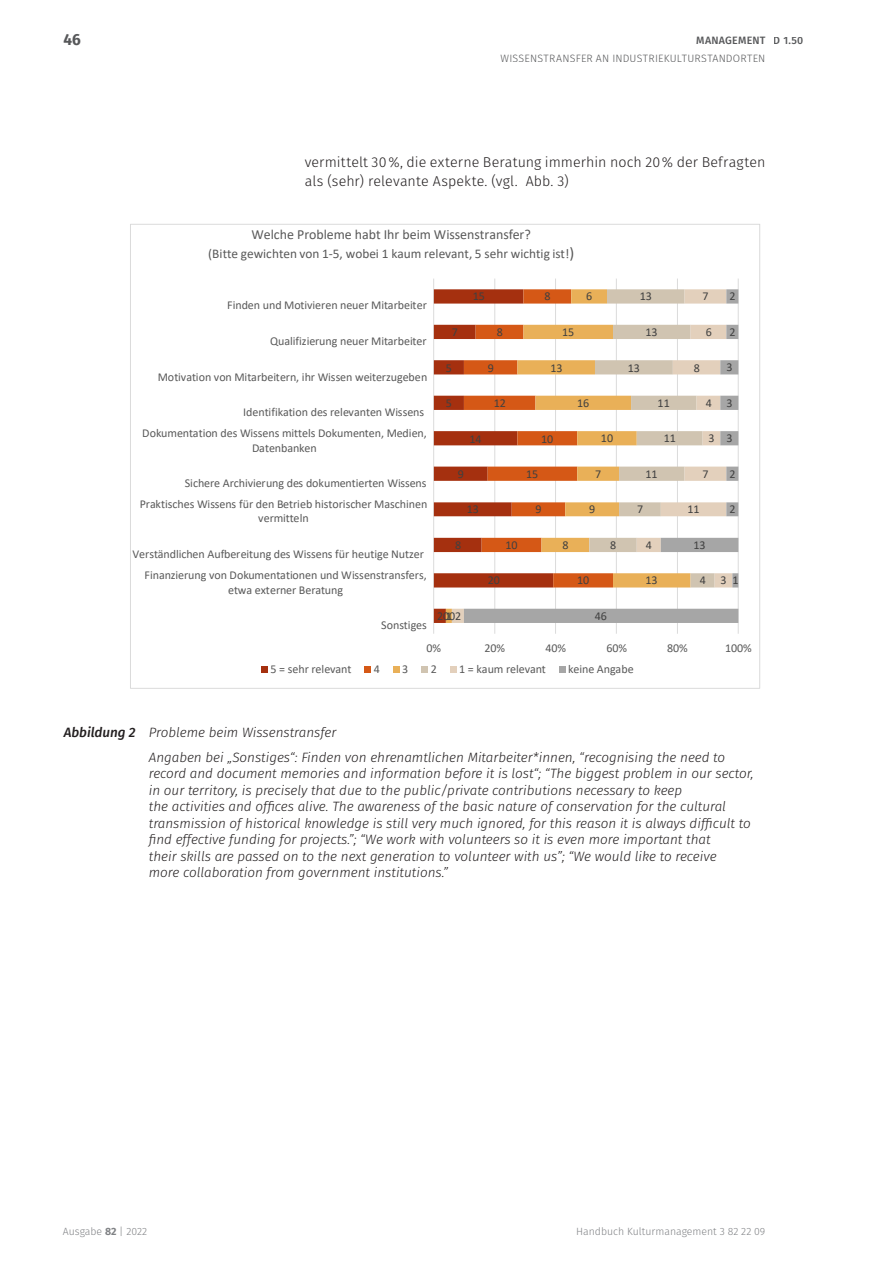
<style>
.page{position:relative;width:893px;height:1263px;background:#fff}
.page>*{position:absolute;margin:0;border:0;box-sizing:border-box;transform-origin:0 0}
.t1{font:700 15.6px "Fira Sans";color:#57585a}
.Fließtext{font:300 14.25px/18.6px "Fira Sans";letter-spacing:.005em;color:#231f20}
.t2{font:13.95px "Calibri";color:#595959}
.Bildunterschrift_kur{font:italic 300 13.5px/16.5px "Fira Sans";color:#231f20}
.t3{font:13.35px "Calibri";color:#595959}
.t4{font:12px/14.5px "Calibri";color:#595959;text-align:center}
.t5{font:12px "Calibri";letter-spacing:-.005em;color:#404040}
.t6{font:300 10.65px "Fira Sans";letter-spacing:.02em;color:#57585a}
.t7{font:500 10.65px "Fira Sans";letter-spacing:.02em;color:#57585a}
.t8{font:300 10.5px "Fira Sans";color:#808285}
.s1{font-size:15.9px}
.s2{font-weight:500}
.s3{font-weight:700}
</style>
<div class="page">
<svg style="left:130px;top:224px;width:630px;height:465px"></svg>
<p class="t1" style="left:64px;top:28px;width:19px">46</p>
<p class="t7" style="left:696px;top:33px;width:71px">MANAGEMENT</p>
<p class="t6" style="left:500px;top:50px;width:266px">WISSENSTRANSFER AN INDUSTRIEKULTURSTANDORTEN</p>
<p class="t7" style="left:774px;top:33px;width:31px">D 1.50</p>
<p class="Fließtext" style="left:305px;top:153px;width:462px">vermittelt 30%, die externe Beratung immerhin noch 20% der Befragten als (sehr) relevante Aspekte. (vgl. Abb. 3)</p>
<p class="t2" style="left:252px;top:225px;width:281px">Welche Probleme habt Ihr beim Wissenstransfer?</p>
<p class="t3" style="left:208px;top:244px;width:367px">(Bitte gewichten von 1-5, wobei 1 kaum relevant, 5 sehr wichtig ist!<span class="s1">)</span></p>
<p class="t4" style="left:227px;top:298px;width:201px">Finden und Motivieren neuer Mitarbeiter</p>
<p class="t5" style="left:473px;top:288px;width:14px">15</p>
<p class="t5" style="left:544px;top:288px;width:8px">8</p>
<p class="t5" style="left:586px;top:288px;width:8px">6</p>
<p class="t5" style="left:640px;top:288px;width:14px">13</p>
<p class="t5" style="left:703px;top:288px;width:8px">7</p>
<p class="t5" style="left:729px;top:288px;width:8px">2</p>
<p class="t4" style="left:270px;top:334px;width:158px">Qualifizierung neuer Mitarbeiter</p>
<p class="t5" style="left:452px;top:324px;width:8px">7</p>
<p class="t5" style="left:497px;top:324px;width:8px">8</p>
<p class="t5" style="left:562px;top:324px;width:14px">15</p>
<p class="t5" style="left:646px;top:324px;width:14px">13</p>
<p class="t5" style="left:706px;top:324px;width:8px">6</p>
<p class="t5" style="left:729px;top:324px;width:8px">2</p>
<p class="t4" style="left:158px;top:369px;width:271px">Motivation von Mitarbeitern, ihr Wissen weiterzugeben</p>
<p class="t5" style="left:446px;top:359px;width:8px">5</p>
<p class="t5" style="left:488px;top:359px;width:8px">9</p>
<p class="t5" style="left:550px;top:359px;width:14px">13</p>
<p class="t5" style="left:628px;top:359px;width:14px">13</p>
<p class="t5" style="left:694px;top:359px;width:8px">8</p>
<p class="t5" style="left:727px;top:359px;width:8px">3</p>
<p class="t4" style="left:243px;top:405px;width:182px">Identifikation des relevanten Wissens</p>
<p class="t5" style="left:446px;top:395px;width:8px">5</p>
<p class="t5" style="left:494px;top:395px;width:14px">12</p>
<p class="t5" style="left:577px;top:395px;width:14px">16</p>
<p class="t5" style="left:658px;top:395px;width:14px">11</p>
<p class="t5" style="left:706px;top:395px;width:8px">4</p>
<p class="t5" style="left:727px;top:395px;width:8px">3</p>
<p class="t4" style="left:142px;top:425px;width:286px">Dokumentation des Wissens mittels Dokumenten, Medien,<br>Datenbanken</p>
<p class="t5" style="left:470px;top:430px;width:14px">14</p>
<p class="t5" style="left:541px;top:430px;width:14px">10</p>
<p class="t5" style="left:601px;top:430px;width:14px">10</p>
<p class="t5" style="left:664px;top:430px;width:14px">11</p>
<p class="t5" style="left:709px;top:430px;width:8px">3</p>
<p class="t5" style="left:727px;top:430px;width:8px">3</p>
<p class="t4" style="left:185px;top:475px;width:243px">Sichere Archivierung des dokumentierten Wissens</p>
<p class="t5" style="left:458px;top:466px;width:8px">9</p>
<p class="t5" style="left:526px;top:466px;width:14px">15</p>
<p class="t5" style="left:595px;top:466px;width:8px">7</p>
<p class="t5" style="left:646px;top:466px;width:14px">11</p>
<p class="t5" style="left:703px;top:466px;width:8px">7</p>
<p class="t5" style="left:729px;top:465px;width:8px">2</p>
<p class="t4" style="left:140px;top:496px;width:289px">Praktisches Wissens für den Betrieb historischer Maschinen vermitteln</p>
<p class="t5" style="left:467px;top:501px;width:14px">13</p>
<p class="t5" style="left:535px;top:501px;width:8px">9</p>
<p class="t5" style="left:589px;top:501px;width:8px">9</p>
<p class="t5" style="left:637px;top:501px;width:8px">7</p>
<p class="t5" style="left:687px;top:501px;width:14px">11</p>
<p class="t5" style="left:729px;top:501px;width:8px">2</p>
<p class="t4" style="left:133px;top:546px;width:293px">Verständlichen Aufbereitung des Wissens für heutige Nutzer</p>
<p class="t5" style="left:455px;top:537px;width:8px">8</p>
<p class="t5" style="left:505px;top:536px;width:14px">10</p>
<p class="t5" style="left:562px;top:536px;width:8px">8</p>
<p class="t5" style="left:610px;top:536px;width:8px">8</p>
<p class="t5" style="left:646px;top:536px;width:8px">4</p>
<p class="t5" style="left:693px;top:536px;width:14px">13</p>
<p class="t4" style="left:145px;top:568px;width:284px">Finanzierung von Dokumentationen und Wissenstransfers, etwa externer Beratung</p>
<p class="t5" style="left:488px;top:572px;width:14px">20</p>
<p class="t5" style="left:577px;top:572px;width:14px">10</p>
<p class="t5" style="left:646px;top:572px;width:14px">13</p>
<p class="t5" style="left:700px;top:572px;width:8px">4</p>
<p class="t5" style="left:721px;top:572px;width:8px">3</p>
<p class="t5" style="left:732px;top:572px;width:8px">1</p>
<p class="t4" style="left:381px;top:618px;width:47px">Sonstiges</p>
<p class="t5" style="left:437px;top:608px;width:26px">2002</p>
<p class="t5" style="left:446px;top:608px;width:8px">1</p>
<p class="t5" style="left:595px;top:608px;width:14px">46</p>
<p class="t4" style="left:427px;top:641px;width:16px">0%</p>
<p class="t4" style="left:484px;top:641px;width:22px">20%</p>
<p class="t4" style="left:546px;top:641px;width:22px">40%</p>
<p class="t4" style="left:606px;top:641px;width:22px">60%</p>
<p class="t4" style="left:667px;top:641px;width:22px">80%</p>
<p class="t4" style="left:725px;top:641px;width:28px">100%</p>
<p class="t4" style="left:271px;top:661px;width:83px">5 = sehr relevant</p>
<p class="t4" style="left:374px;top:661px;width:8px">4</p>
<p class="t4" style="left:402px;top:661px;width:8px">3</p>
<p class="t4" style="left:431px;top:661px;width:8px">2</p>
<p class="t4" style="left:459px;top:661px;width:88px">1 = kaum relevant</p>
<p class="t4" style="left:568px;top:661px;width:67px">keine Angabe</p>
<h6 class="Bildunterschrift_kur" style="left:64px;top:724px;width:274px"><span class="s2">Abbildung 2</span> Probleme beim Wissenstransfer</h6>
<h6 class="Bildunterschrift_kur" style="left:149px;top:748px;width:606px">Angaben bei „Sonstiges“: Finden von ehrenamtlichen Mitarbeiter*innen, “recognising the need to record and document memories and information before it is lost“; “The biggest problem in our sector, in our territory, is precisely that due to the public/private contributions necessary to keep<br>the activities and offices alive. The awareness of the basic nature of conservation for the cultural transmission of historical knowledge is still very much ignored, for this reason it is always difficult to find effective funding for projects.”; “We work with volunteers so it is even more important that<br>their skills are passed on to the next generation to volunteer with us”; “We would like to receive<br>more collaboration from government institutions.”</h6>
<p class="t8" style="left:63px;top:1224px;width:86px">Ausgabe <span class="s3">82</span> | 2022</p>
<p class="t8" style="left:576px;top:1224px;width:191px">Handbuch Kulturmanagement 3 82 22 09</p>
</div>
